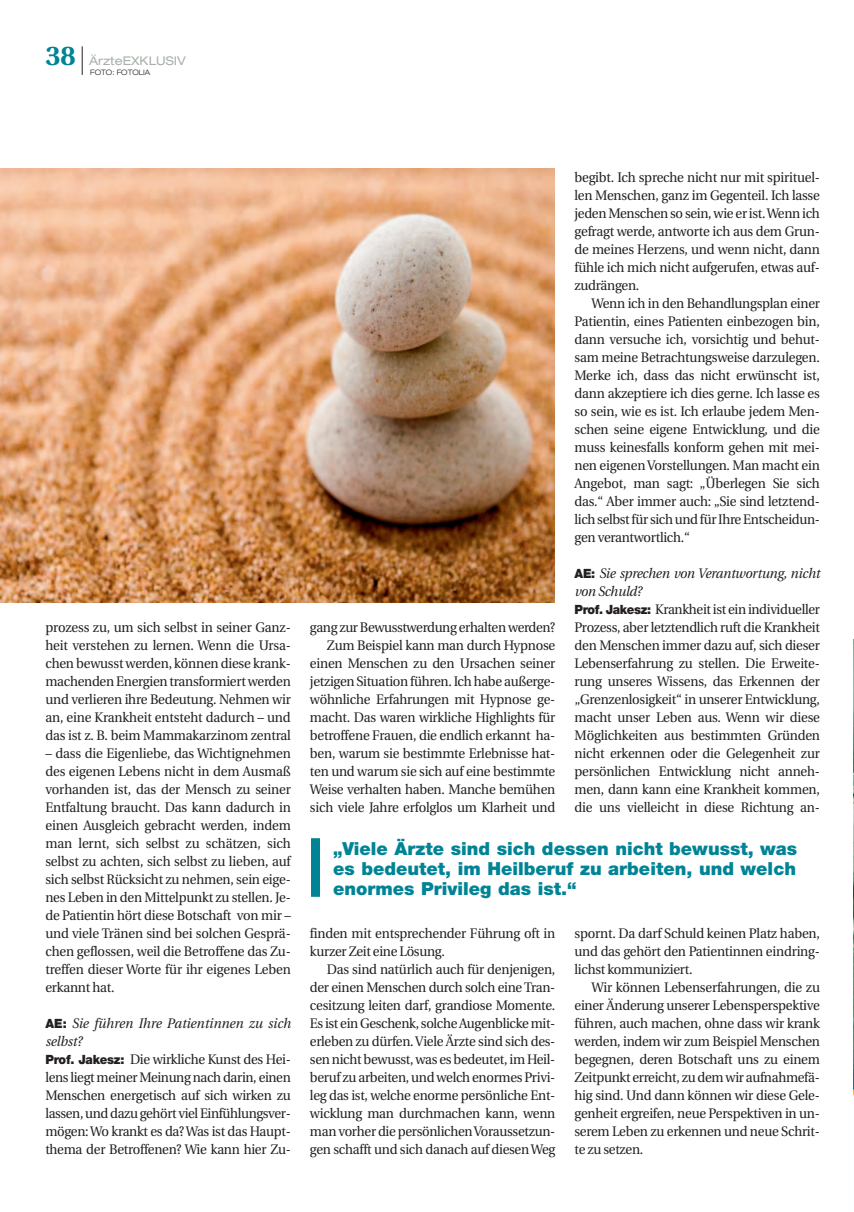
<style>
.page{position:relative;width:854px;height:1212px;background:#fff}
.page>*{position:absolute;margin:0;border:0;box-sizing:border-box;transform-origin:0 0}
.t1{font:700 27px "Utopia";color:#008495}
.t2{font:900 18px/20px "Helvetica Neue";color:#008495;text-align:justify}
.t3{font:13.8px/18px "Utopia";letter-spacing:-.015em;color:#231f20;text-align:justify;scale:.95 1}
.t4{font:expanded 12px "Helvetica Neue";color:#a8b1a8}
.t5{font:300 expanded 7.5px "Helvetica Neue";color:#231f20}
.s1{font-family:"Helvetica Neue";font-weight:900;font-size:12.75px}
.s2{font-style:italic}
</style>
<div class="page">
<img style="left:853px;top:639px;width:1px;height:457px">
<svg style="left:0;top:46px;width:555px;height:851px"></svg>
<h1 class="t1" style="left:45px;top:45px;width:32px">38</h1>
<p class="t4" style="left:89px;top:56px;width:98px">ÄrzteEXKLUSIV</p>
<p class="t5" style="left:90px;top:70px;width:62px">FOTO: FOTOLIA</p>
<p class="t3" style="left:45px;top:619px;width:260px">prozess zu, um sich selbst in seiner Ganz&shy;heit verstehen zu lernen. Wenn die Ursa&shy;chen bewusst werden, können diese krank&shy;machenden Energien transformiert werden und verlieren ihre Bedeutung. Nehmen wir an, eine Krankheit entsteht dadurch – und das ist z. B. beim Mammakarzinom zentral</p>
<p class="t3" style="left:45px;top:745px;width:260px">– dass die Eigenliebe, das Wichtignehmen des eigenen Lebens nicht in dem Ausmaß vorhanden ist, das der Mensch zu seiner Entfaltung braucht. Das kann dadurch in einen Ausgleich gebracht werden, indem man lernt, sich selbst zu schätzen, sich selbst zu achten, sich selbst zu lieben, auf sich selbst Rücksicht zu nehmen, sein eige&shy;nes Leben in den Mittelpunkt zu stellen. Je&shy;de Patientin hört diese Botschaft von mir – und viele Tränen sind bei solchen Gesprä&shy;chen geflossen, weil die Betroffene das Zu&shy;treffen dieser Worte für ihr eigenes Leben erkannt hat.</p>
<p class="t3" style="left:45px;top:1015px;width:260px;text-align:left"><span class="s1">AE:</span> <span class="s2">Sie führen Ihre Patientinnen zu sich selbst?<br></span><span class="s1">Prof. Jakesz:</span> Die wirkliche Kunst des Hei&shy;lens liegt meiner Meinung nach darin, einen Menschen energetisch auf sich wirken zu lassen, und dazu gehört viel Einfühlungsver&shy;mögen: Wo krankt es da? Was ist das Haupt&shy;thema der Betroffenen? Wie kann hier Zu-</p>
<p class="t3" style="left:310px;top:619px;width:260px;text-align:right">gang zur Bewusstwerdung erhalten werden?<br>Zum Beispiel kann man durch Hypnose einen Menschen zu den Ursachen seiner jetzigen Situation führen. Ich habe außerge&shy;wöhnliche Erfahrungen mit Hypnose ge&shy;macht. Das waren wirkliche Highlights für betroffene Frauen, die endlich erkannt ha&shy;ben, warum sie bestimmte Erlebnisse hat&shy;ten und warum sie sich auf eine bestimmte Weise verhalten haben. Manche bemühen sich viele Jahre erfolglos um Klarheit und</p>
<p class="t3" style="left:574px;top:169px;width:260px">begibt. Ich spreche nicht nur mit spirituel&shy;len Menschen, ganz im Gegenteil. Ich lasse jeden Menschen so sein, wie er ist. Wenn ich gefragt werde, antworte ich aus dem Grun&shy;de meines Herzens, und wenn nicht, dann fühle ich mich nicht aufgerufen, etwas auf&shy;zudrängen.</p>
<p class="t3" style="left:574px;top:295px;width:260px;text-indent:17px">Wenn ich in den Behandlungsplan einer Patientin, eines Patienten einbezogen bin, dann versuche ich, vorsichtig und behut&shy;sam meine Betrachtungsweise darzulegen.<br>Merke ich, dass das nicht erwünscht ist, dann akzeptiere ich dies gerne. Ich lasse es so sein, wie es ist. Ich erlaube jedem Men&shy;schen seine eigene Entwicklung, und die muss keinesfalls konform gehen mit mei&shy;nen eigenen Vorstellungen. Man macht ein Angebot, man sagt: „Überlegen Sie sich das.“ Aber immer auch: „Sie sind letztend&shy;lich selbst für sich und für Ihre Entscheidun&shy;gen verantwortlich.“</p>
<p class="t3" style="left:574px;top:565px;width:260px;text-align:left"><span class="s1">AE:</span> <span class="s2">Sie sprechen von Verantwortung, nicht von Schuld?<br></span><span class="s1">Prof. Jakesz:</span> Krankheit ist ein individueller Prozess, aber letztendlich ruft die Krankheit den Menschen immer dazu auf, sich dieser Lebenserfahrung zu stellen. Die Erweite&shy;rung unseres Wissens, das Erkennen der „Grenzenlosigkeit“ in unserer Entwicklung, macht unser Leben aus. Wenn wir diese Möglichkeiten aus bestimmten Gründen nicht erkennen oder die Gelegenheit zur persönlichen Entwicklung nicht anneh&shy;men, dann kann eine Krankheit kommen, die uns vielleicht in diese Richtung an-</p>
<h2 class="t2" style="left:333px;top:840px;width:465px">„Viele Ärzte sind sich dessen nicht bewusst, was es bedeutet, im Heilberuf zu arbeiten, und welch enormes Privileg das ist.“</h2>
<p class="t3" style="left:310px;top:925px;width:260px">finden mit entsprechender Führung oft in kurzer Zeit eine Lösung.</p>
<p class="t3" style="left:310px;top:961px;width:260px;text-indent:17px">Das sind natürlich auch für denjenigen, der einen Menschen durch solch eine Tran&shy;cesitzung leiten darf, grandiose Momente.<br>Es ist ein Geschenk, solche Augenblicke mit&shy;erleben zu dürfen. Viele Ärzte sind sich des&shy;sen nicht bewusst, was es bedeutet, im Heil&shy;beruf zu arbeiten, und welch enormes Privi&shy;leg das ist, welche enorme persönliche Ent&shy;wicklung man durchmachen kann, wenn man vorher die persönlichen Voraussetzun&shy;gen schafft und sich danach auf diesen Weg</p>
<p class="t3" style="left:574px;top:925px;width:260px">spornt. Da darf Schuld keinen Platz haben, und das gehört den Patientinnen eindring&shy;lichst kommuniziert.</p>
<p class="t3" style="left:574px;top:979px;width:260px;text-indent:17px">Wir können Lebenserfahrungen, die zu einer Änderung unserer Lebensperspektive führen, auch machen, ohne dass wir krank werden, indem wir zum Beispiel Menschen begegnen, deren Botschaft uns zu einem Zeitpunkt erreicht, zu dem wir aufnahmefä&shy;hig sind. Und dann können wir diese Gele&shy;genheit ergreifen, neue Perspektiven in un&shy;serem Leben zu erkennen und neue Schrit&shy;te zu setzen.</p>
</div>
